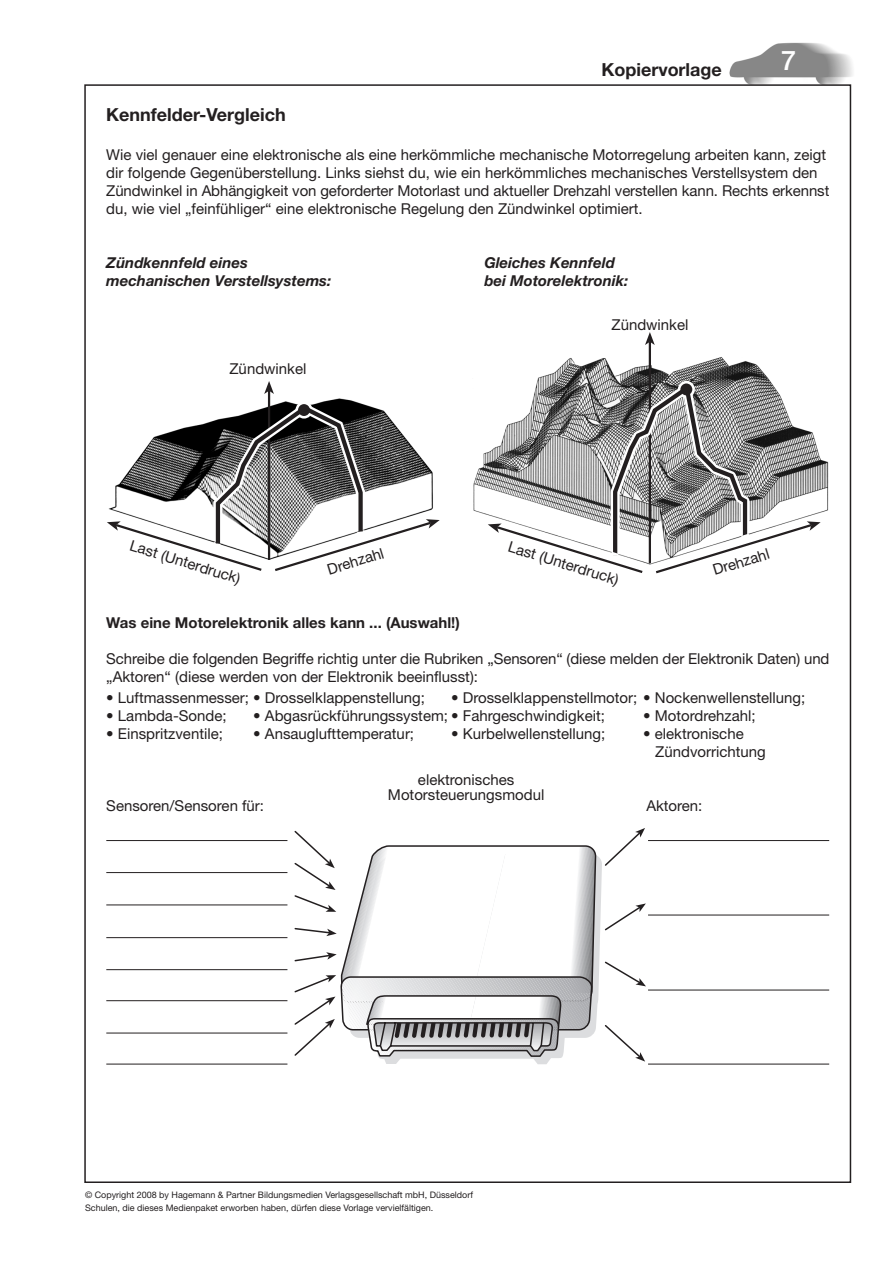
<style>
.page{position:relative;width:893px;height:1263px;background:#fff}
.page>*{position:absolute;margin:0;border:0;box-sizing:border-box;transform-origin:0 0}
.t1{font:500 27px "Helvetica Neue";color:#fff}
.t2{font:700 18px "Helvetica Neue";color:#231f20}
.t3{font:15px/18px "Helvetica Neue";color:#231f20}
.t4{font:italic 700 15px "Helvetica Neue";color:#231f20}
.t5{font:700 15px "Helvetica Neue";color:#231f20}
.t6{font:9px/13.5px "Helvetica Neue";color:#231f20}
</style>
<div class="page">
<img style="left:729px;top:42px;width:124px;height:46px">
<hr style="left:106px;top:840px;width:181px;height:1px;background:#231f20">
<hr style="left:106px;top:872px;width:181px;height:1px;background:#231f20">
<hr style="left:106px;top:904px;width:181px;height:1px;background:#231f20">
<hr style="left:106px;top:937px;width:181px;height:1px;background:#231f20">
<hr style="left:106px;top:969px;width:181px;height:1px;background:#231f20">
<hr style="left:106px;top:1000px;width:181px;height:1px;background:#231f20">
<hr style="left:106px;top:1033px;width:181px;height:1px;background:#231f20">
<hr style="left:106px;top:1064px;width:181px;height:1px;background:#231f20">
<img style="left:473px;top:354px;width:356px;height:161px">
<hr style="left:649px;top:342px;width:2px;height:221px;background:#231f20">
<svg style="left:645px;top:332px;width:10px;height:13px"></svg>
<svg style="left:488px;top:373px;width:333px;height:201px"></svg>
<hr style="left:648px;top:840px;width:181px;height:1px;background:#231f20">
<hr style="left:648px;top:1064px;width:181px;height:1px;background:#231f20">
<hr style="left:648px;top:990px;width:181px;height:1px;background:#231f20">
<hr style="left:648px;top:915px;width:181px;height:1px;background:#231f20">
<svg style="left:294px;top:828px;width:352px;height:236px"></svg>
<svg style="left:107px;top:381px;width:333px;height:190px"></svg>
<p class="t2" style="left:601px;top:63px;width:122px">Kopiervorlage</p>
<h1 class="t1" style="left:781px;top:50px;width:17px">7</h1>
<p class="t2" style="left:106px;top:108px;width:181px">Kennfelder-Vergleich</p>
<p class="t3" style="left:106px;top:147px;width:725px">Wie viel genauer eine elektronische als eine herkömmliche mechanische Motorregelung arbeiten kann, zeigt dir folgende Gegenüberstellung. Links siehst du, wie ein herkömmliches mechanisches Verstellsystem den Zündwinkel in Abhängigkeit von geforderter Motorlast und aktueller Drehzahl verstellen kann. Rechts erkennst du, wie viel „feinfühliger“ eine elektronische Regelung den Zündwinkel optimiert.</p>
<p class="t4" style="left:106px;top:257px;width:143px">Zündkennfeld eines</p>
<p class="t4" style="left:484px;top:257px;width:132px">Gleiches Kennfeld</p>
<p class="t4" style="left:106px;top:275px;width:226px">mechanischen Verstellsystems:</p>
<p class="t4" style="left:484px;top:275px;width:145px">bei Motorelektronik:</p>
<p class="t3" style="left:229px;top:362px;width:78px">Zündwinkel</p>
<p class="t3" style="left:611px;top:317px;width:78px">Zündwinkel</p>
<p class="t3" style="left:133px;top:538px;width:116px;rotate:17deg">Last (Unterdruck)</p>
<p class="t3" style="left:711px;top:563px;width:60px;rotate:-17deg">Drehzahl</p>
<p class="t3" style="left:511px;top:539px;width:116px;rotate:17deg">Last (Unterdruck)</p>
<p class="t3" style="left:326px;top:562px;width:60px;rotate:-17deg">Drehzahl</p>
<p class="t5" style="left:106px;top:617px;width:355px">Was eine Motorelektronik alles kann ... (Auswahl!)</p>
<p class="t3" style="left:106px;top:651px;width:725px">Schreibe die folgenden Begriffe richtig unter die Rubriken „Sensoren“ (diese melden der Elektronik Daten) und „Aktoren“ (diese werden von der Elektronik beeinflusst):</p>
<p class="t3" style="left:106px;top:690px;width:320px">• Luftmassenmesser; • Drosselklappenstellung;</p>
<p class="t3" style="left:451px;top:690px;width:356px">• Drosselklappenstellmotor; • Nockenwellenstellung;</p>
<p class="t3" style="left:106px;top:708px;width:122px">• Lambda-Sonde;</p>
<p class="t3" style="left:253px;top:708px;width:353px">• Abgasrückführungssystem; • Fahrgeschwindigkeit;</p>
<p class="t3" style="left:643px;top:708px;width:114px">• Motordrehzahl;</p>
<p class="t3" style="left:106px;top:726px;width:118px">• Einspritzventile;</p>
<p class="t3" style="left:253px;top:726px;width:162px">• Ansauglufttemperatur;</p>
<p class="t3" style="left:451px;top:726px;width:156px">• Kurbelwellenstellung;</p>
<p class="t3" style="left:655px;top:726px;width:112px;text-indent:-12px">• elektronische<br>Zündvorrichtung</p>
<p class="t3" style="left:106px;top:798px;width:159px">Sensoren/Sensoren für:</p>
<p class="t3" style="left:646px;top:798px;width:58px">Aktoren:</p>
<p class="t3" style="left:388px;top:773px;width:158px;line-height:15px;text-align:center">elektronisches<br>Motorsteuerungsmodul</p>
<p class="t6" style="left:85px;top:1189px;width:389px">© Copyright 2008 by Hagemann &amp; Partner Bildungsmedien Verlagsgesellschaft mbH, Düsseldorf<br>Schulen, die dieses Medienpaket erworben haben, dürfen diese Vorlage vervielfältigen.</p>
</div>
